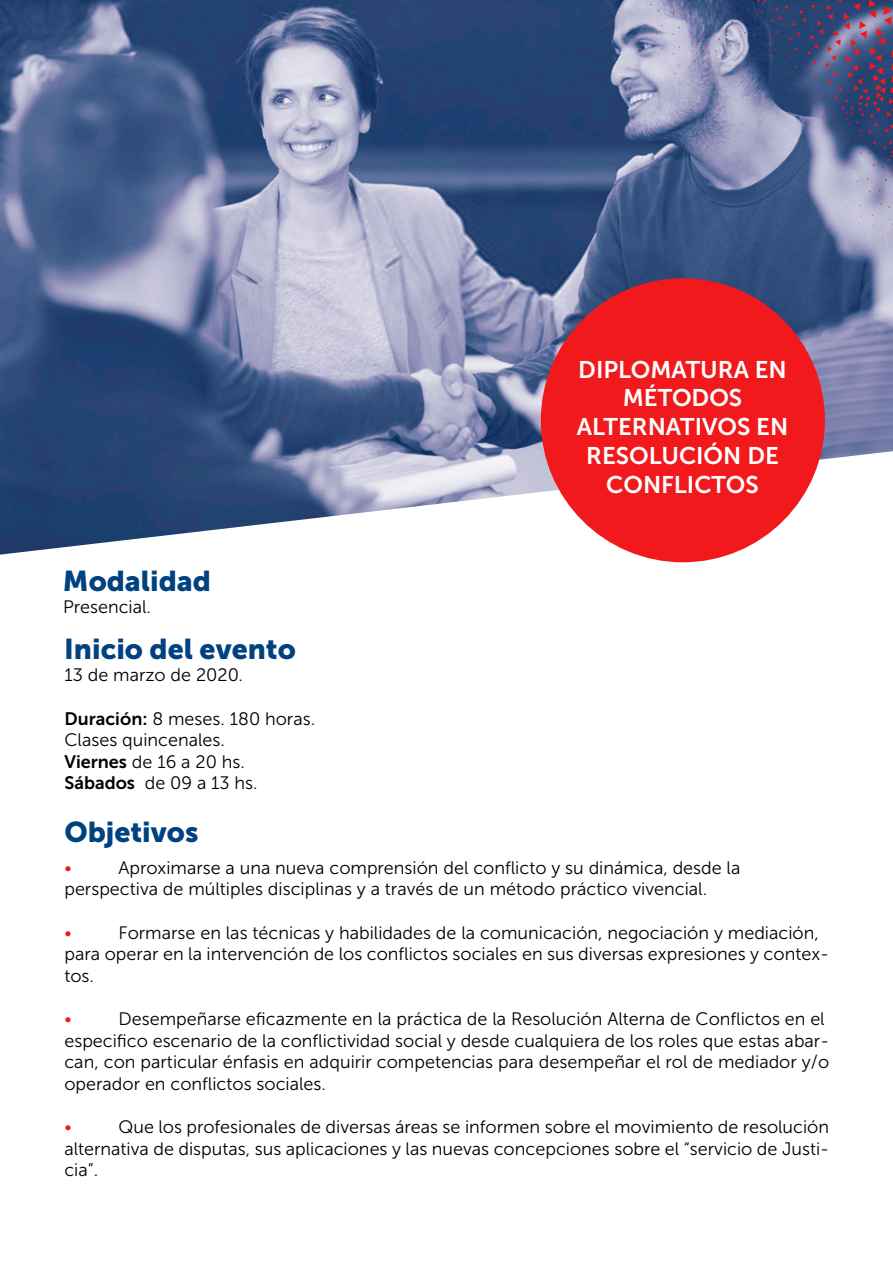
<style>
.page{position:relative;width:893px;height:1262px;background:#fff}
.page>*{position:absolute;margin:0;border:0;box-sizing:border-box;transform-origin:0 0}
.t1{font:28.5px "Museo Sans 900";color:#004280}
.t2{font:24px/28.8px "Museo Sans 700";color:#fff;text-align:center}
.t3{font:18px/21.6px "Museo Sans 300";color:#000}
.t4{font:18px "Museo Sans 300";color:#f2191d}
.s1{font-family:"Museo Sans 700"}
</style>
<div class="page">
<img style="left:0;top:0;width:892px;height:554px">
<div style="left:541px;top:278px;width:283px;height:284px;background:#f2191d;border-radius:50%"></div>
<svg style="left:831px;top:215px;width:62px;height:50px;background:#9b9fbe"></svg>
<svg style="left:672px;top:46px;width:7px;height:8px"></svg>
<svg style="left:672px;top:27px;width:7px;height:8px"></svg>
<svg style="left:687px;top:0;width:206px;height:209px;background:#667097"></svg>
<svg style="left:658px;top:4px;width:6px;height:8px"></svg>
<h1 class="t1" style="left:63px;top:565px;width:150px">Modalidad</h1>
<p class="t3" style="left:63px;top:596px;width:89px">Presencial.</p>
<h1 class="t1" style="left:64px;top:633px;width:233px">Inicio del evento</h1>
<p class="t3" style="left:64px;top:664px;width:180px">13 de marzo de 2020.</p>
<p class="t3" style="left:64px;top:708px;width:252px"><span class="s1">Duración:</span> 8 meses. 180 horas.<br>Clases quincenales.<br><span class="s1">Viernes</span> de 16 a 20 hs.<br><span class="s1">Sábados</span> de 09 a 13 hs.</p>
<h1 class="t1" style="left:64px;top:815px;width:136px">Objetivos</h1>
<h2 class="t2" style="left:576px;top:355px;width:213px">DIPLOMATURA EN<br>MÉTODOS<br>ALTERNATIVOS EN<br>RESOLUCIÓN DE<br>CONFLICTOS</h2>
<p class="t3" style="left:64px;top:857px;width:677px;text-indent:54px">Aproximarse a una nueva comprensión del conflicto y su dinámica, desde la perspectiva de múltiples disciplinas y a través de un método práctico vivencial.</p>
<p class="t4" style="left:64px;top:922px;width:9px">•</p>
<p class="t4" style="left:64px;top:858px;width:9px">•</p>
<p class="t3" style="left:64px;top:921px;width:766px;text-indent:54px">Formarse en las técnicas y habilidades de la comunicación, negociación y mediación, para operar en la intervención de los conflictos sociales en sus diversas expresiones y contex&shy;tos.</p>
<p class="t4" style="left:64px;top:1009px;width:9px">•</p>
<p class="t3" style="left:64px;top:1008px;width:766px;text-indent:54px">Desempeñarse eficazmente en la práctica de la Resolución Alterna de Conflictos en el especifico escenario de la conflictividad social y desde cualquiera de los roles que estas abar&shy;can, con particular énfasis en adquirir competencias para desempeñar el rol de mediador y/o operador en conflictos sociales.</p>
<p class="t4" style="left:64px;top:1117px;width:9px">•</p>
<p class="t3" style="left:64px;top:1116px;width:766px;text-align:justify;text-indent:54px">Que los profesionales de diversas áreas se informen sobre el movimiento de resolución alternativa de disputas, sus aplicaciones y las nuevas concepciones sobre el “servicio de Justi&shy;cia”.</p>
</div>
